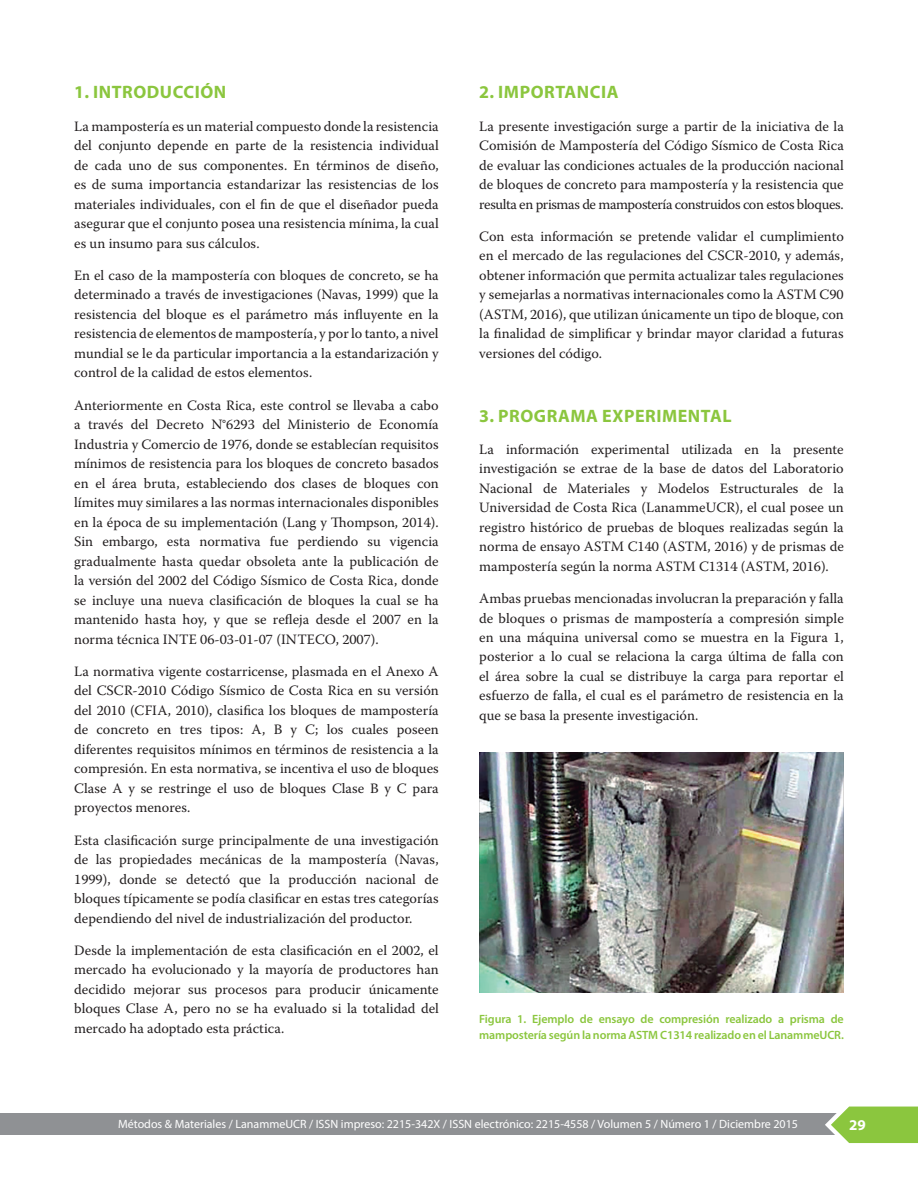
<style>
.page{position:relative;width:918px;height:1188px;background:#fff}
.page>*{position:absolute;margin:0;border:0;box-sizing:border-box;transform-origin:0 0}
.t1{font:700 18px "Myriad Pro";letter-spacing:.03em;color:#8bc63e}
.t2{font:700 15px "Myriad Pro";color:#fff}
.t3{font:14.25px/19.5px "Warnock Pro";color:#231f20;text-align:justify}
.t4{font:600 12px/16.5px "Myriad Pro";letter-spacing:-.01em;color:#8bc63e}
.t5{font:12px "Myriad Pro";color:#fff}
</style>
<div class="page">
<div style="left:0;top:1114px;width:918px;height:21px;background:#8f9194"></div>
<svg style="left:825px;top:1107px;width:93px;height:36px;background:#99cb59"></svg>
<img style="left:479px;top:753px;width:365px;height:240px">
<p class="t1" style="left:74px;top:81px;width:154px">1. INTRODUCCIÓN</p>
<p class="t3" style="left:74px;top:116px;width:366px">La mampostería es un material compuesto donde la resistencia del conjunto depende en parte de la resistencia individual de cada uno de sus componentes. En términos de diseño, es de suma importancia estandarizar las resistencias de los materiales individuales, con el fin de que el diseñador pueda asegurar que el conjunto posea una resistencia mínima, la cual es un insumo para sus cálculos.</p>
<p class="t3" style="left:74px;top:265px;width:366px">En el caso de la mampostería con bloques de concreto, se ha determinado a través de investigaciones (Navas, 1999) que la resistencia del bloque es el parámetro más influyente en la resistencia de elementos de mampostería, y por lo tanto, a nivel mundial se le da particular importancia a la estandarización y control de la calidad de estos elementos.</p>
<p class="t3" style="left:74px;top:395px;width:366px">Anteriormente en Costa Rica, este control se llevaba a cabo a través del Decreto N°6293 del Ministerio de Economía Industria y Comercio de 1976, donde se establecían requisitos mínimos de resistencia para los bloques de concreto basados en el área bruta, estableciendo dos clases de bloques con límites muy similares a las normas internacionales disponibles en la época de su implementación (Lang y Thompson, 2014).<br>Sin embargo, esta normativa fue perdiendo su vigencia gradualmente hasta quedar obsoleta ante la publicación de la versión del 2002 del Código Sísmico de Costa Rica, donde se incluye una nueva clasificación de bloques la cual se ha mantenido hasta hoy, y que se refleja desde el 2007 en la norma técnica INTE 06-03-01-07 (INTECO, 2007).</p>
<p class="t3" style="left:74px;top:661px;width:366px">La normativa vigente costarricense, plasmada en el Anexo A del CSCR-2010 Código Sísmico de Costa Rica en su versión del 2010 (CFIA, 2010), clasifica los bloques de mampostería de concreto en tres tipos: A, B y C; los cuales poseen diferentes requisitos mínimos en términos de resistencia a la compresión. En esta normativa, se incentiva el uso de bloques Clase A y se restringe el uso de bloques Clase B y C para proyectos menores.</p>
<p class="t3" style="left:74px;top:830px;width:366px">Esta clasificación surge principalmente de una investigación de las propiedades mecánicas de la mampostería (Navas, 1999), donde se detectó que la producción nacional de bloques típicamente se podía clasificar en estas tres categorías dependiendo del nivel de industrialización del productor.</p>
<p class="t3" style="left:74px;top:940px;width:366px">Desde la implementación de esta clasificación en el 2002, el mercado ha evolucionado y la mayoría de productores han decidido mejorar sus procesos para producir únicamente bloques Clase A, pero no se ha evaluado si la totalidad del mercado ha adoptado esta práctica.</p>
<p class="t1" style="left:479px;top:81px;width:141px">2. IMPORTANCIA</p>
<p class="t3" style="left:479px;top:116px;width:366px">La presente investigación surge a partir de la iniciativa de la Comisión de Mampostería del Código Sísmico de Costa Rica de evaluar las condiciones actuales de la producción nacional de bloques de concreto para mampostería y la resistencia que resulta en prismas de mampostería construidos con estos bloques.</p>
<p class="t3" style="left:479px;top:226px;width:366px">Con esta información se pretende validar el cumplimiento en el mercado de las regulaciones del CSCR-2010, y además, obtener información que permita actualizar tales regulaciones y semejarlas a normativas internacionales como la ASTM C90 (ASTM, 2016), que utilizan únicamente un tipo de bloque, con la finalidad de simplificar y brindar mayor claridad a futuras versiones del código.</p>
<p class="t1" style="left:479px;top:404px;width:254px">3. PROGRAMA EXPERIMENTAL</p>
<p class="t3" style="left:479px;top:439px;width:366px">La información experimental utilizada en la presente investigación se extrae de la base de datos del Laboratorio Nacional de Materiales y Modelos Estructurales de la Universidad de Costa Rica (LanammeUCR), el cual posee un registro histórico de pruebas de bloques realizadas según la norma de ensayo ASTM C140 (ASTM, 2016) y de prismas de mampostería según la norma ASTM C1314 (ASTM, 2016).</p>
<p class="t3" style="left:479px;top:588px;width:366px">Ambas pruebas mencionadas involucran la preparación y falla de bloques o prismas de mampostería a compresión simple en una máquina universal como se muestra en la Figura 1, posterior a lo cual se relaciona la carga última de falla con el área sobre la cual se distribuye la carga para reportar el esfuerzo de falla, el cual es el parámetro de resistencia en la que se basa la presente investigación.</p>
<p class="t4" style="left:479px;top:1010px;width:366px">Figura 1. Ejemplo de ensayo de compresión realizado a prisma de mampostería según la norma ASTM C1314 realizado en el LanammeUCR.</p>
<p class="t5" style="left:118px;top:1117px;width:682px">Métodos &amp; Materiales / LanammeUCR / ISSN impreso: 2215-342X / ISSN electrónico: 2215-4558 / Volumen 5 / Número 1 / Diciembre 2015</p>
<p class="t2" style="left:849px;top:1115px;width:18px">29</p>
</div>
